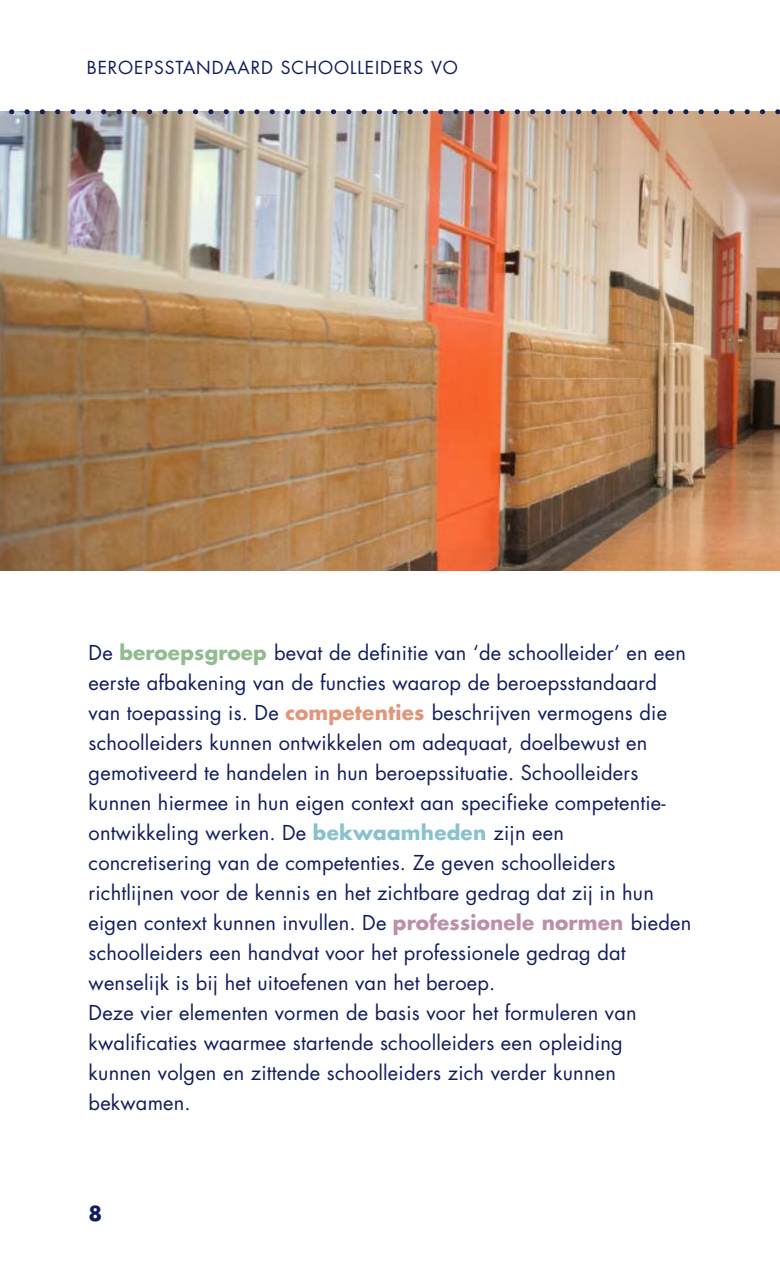
<style>
.page{position:relative;width:780px;height:1276px;background:#fff}
.page>*{position:absolute;margin:0;border:0;box-sizing:border-box;transform-origin:0 0}
.t1{font:20px/30px "Futura LT";letter-spacing:.01em;color:#101d5d}
.t2{font:700 20px "Futura LT";color:#101d5d}
.t3{font:17.5px "Futura LT";letter-spacing:.05em;color:#101d5d}
.s1{font-weight:700;color:#91bb91}
.s2{font-weight:700;color:#e19579}
.s3{font-weight:700;color:#8ac1cf}
.s4{font-weight:700;color:#bc8faa}
</style>
<div class="page">
<img style="left:0;top:114px;width:780px;height:456px">
<svg style="left:0;top:109px;width:780px;height:5px"></svg>
<p class="t3" style="left:87px;top:56px;width:243px">BEROEPSSTANDAARD Schoolleiders</p>
<p class="t3" style="left:431px;top:56px;width:28px">VO</p>
<p class="t1" style="left:89px;top:638px;width:604px">De <span class="s1">beroepsgroep</span> bevat de definitie van ‘de schoolleider’ en een eerste afbakening van de functies waarop de beroepsstandaard van toepassing is. De <span class="s2">competenties</span> beschrijven vermogens die schoolleiders kunnen ontwikkelen om adequaat, doelbewust en gemotiveerd te handelen in hun beroepssituatie. Schoolleiders kunnen hiermee in hun eigen context aan specifieke competentie&shy;ontwikkeling werken. De <span class="s3">bekwaamheden</span> zijn een concretisering van de competenties. Ze geven schoolleiders richtlijnen voor de kennis en het zichtbare gedrag dat zij in hun eigen context kunnen invullen. De <span class="s4">professionele normen</span> bieden schoolleiders een handvat voor het professionele gedrag dat wenselijk is bij het uitoefenen van het beroep.<br>Deze vier elementen vormen de basis voor het formuleren van kwalificaties waarmee startende schoolleiders een opleiding<br>kunnen volgen en zittende schoolleiders zich verder kunnen bekwamen.</p>
<p class="t2" style="left:89px;top:1200px;width:15px">8</p>
</div>
